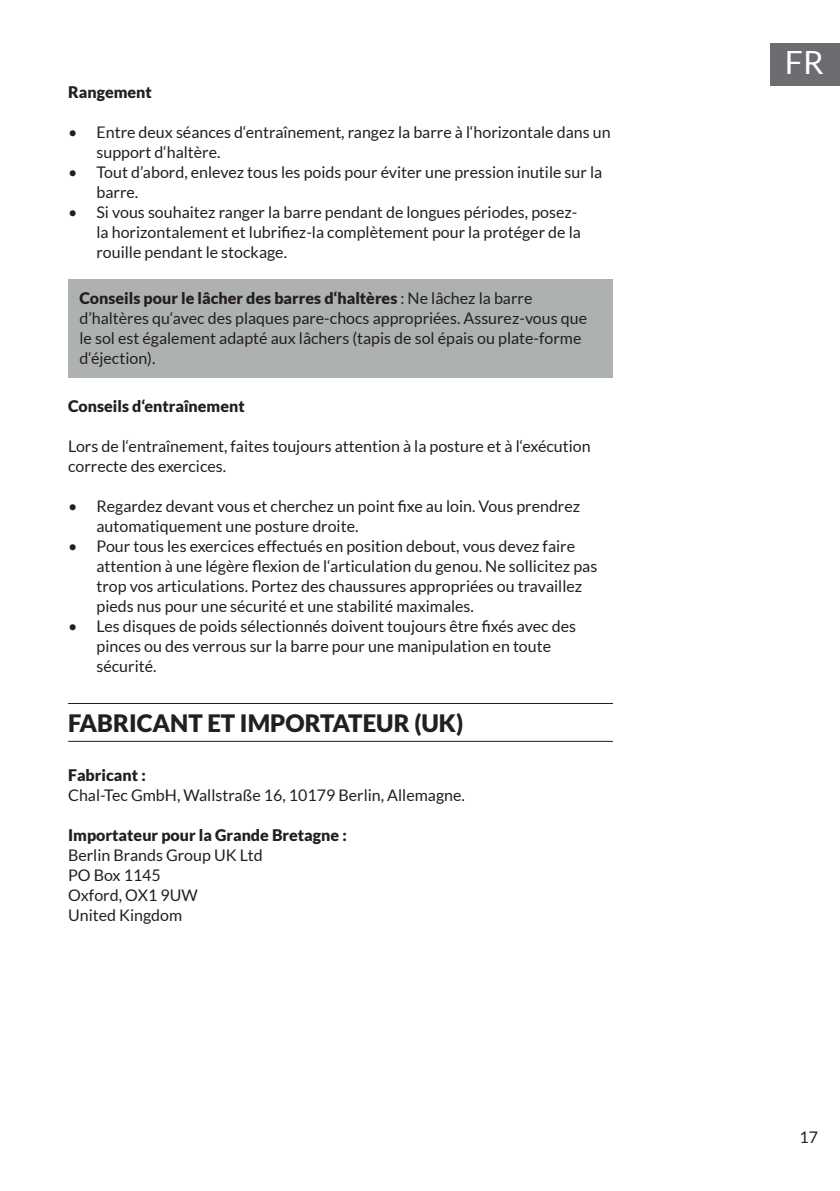
<style>
.page{position:relative;width:840px;height:1191px;background:#fff}
.page>*{position:absolute;margin:0;border:0;box-sizing:border-box;transform-origin:0 0}
.t1{font:32px "Lato";color:#fff}
.t2{font:900 24px "Lato";color:#231f20}
.t3{font:16px/20px "Lato";color:#231f20}
.t4{font:900 16px "Lato";color:#231f20}
.s1{font-weight:900}
</style>
<div class="page">
<div style="left:770px;top:43px;width:69px;height:42px;background:#6c6d70"></div>
<div style="left:68px;top:279px;width:544px;height:99px;background:#aeb1b1"></div>
<hr style="left:68px;top:703px;width:544px;height:1px;background:#231f20">
<hr style="left:68px;top:741px;width:544px;height:1px;background:#231f20">
<p class="t4" style="left:68px;top:83px;width:85px">Rangement</p>
<p class="t3" style="left:96px;top:122px;width:515px;text-indent:-28px">• Entre deux séances d‘entraînement, rangez la barre à l‘horizontale dans un support d‘haltère.</p>
<p class="t3" style="left:96px;top:162px;width:507px;text-indent:-28px">• Tout d’abord, enlevez tous les poids pour éviter une pression inutile sur la barre.</p>
<p class="t3" style="left:96px;top:202px;width:485px;text-indent:-28px">• Si vous souhaitez ranger la barre pendant de longues périodes, posez&shy;la horizontalement et lubrifiez-la complètement pour la protéger de la rouille pendant le stockage.</p>
<p class="t3" style="left:79px;top:288px;width:509px"><span class="s1">Conseils pour le lâcher des barres d‘haltères</span> : Ne lâchez la barre d’haltères qu‘avec des plaques pare-chocs appropriées. Assurez-vous que le sol est également adapté aux lâchers (tapis de sol épais ou plate-forme d‘éjection).</p>
<p class="t4" style="left:68px;top:397px;width:178px">Conseils d‘entraînement</p>
<p class="t3" style="left:68px;top:436px;width:524px">Lors de l‘entraînement, faites toujours attention à la posture et à l‘exécution correcte des exercices.</p>
<p class="t3" style="left:96px;top:496px;width:485px;text-indent:-28px">• Regardez devant vous et cherchez un point fixe au loin. Vous prendrez automatiquement une posture droite.</p>
<p class="t3" style="left:96px;top:536px;width:502px;text-indent:-28px">• Pour tous les exercices effectués en position debout, vous devez faire attention à une légère flexion de l‘articulation du genou. Ne sollicitez pas trop vos articulations. Portez des chaussures appropriées ou travaillez pieds nus pour une sécurité et une stabilité maximales.</p>
<p class="t3" style="left:96px;top:616px;width:481px;text-indent:-28px">• Les disques de poids sélectionnés doivent toujours être fixés avec des pinces ou des verrous sur la barre pour une manipulation en toute sécurité.</p>
<h2 class="t2" style="left:68px;top:709px;width:396px">FABRICANT ET IMPORTATEUR (UK)</h2>
<p class="t4" style="left:68px;top:765px;width:79px">Fabricant :</p>
<p class="t3" style="left:68px;top:785px;width:398px">Chal-Tec GmbH, Wallstraße 16, 10179 Berlin, Allemagne.</p>
<p class="t4" style="left:68px;top:825px;width:280px">Importateur pour la Grande Bretagne :</p>
<p class="t3" style="left:68px;top:845px;width:196px">Berlin Brands Group UK Ltd<br>PO Box 1145<br>Oxford, OX1 9UW<br>United Kingdom</p>
<h1 class="t1" style="left:784px;top:45px;width:40px">FR</h1>
<p class="t3" style="left:799px;top:1127px;width:20px">17</p>
</div>
